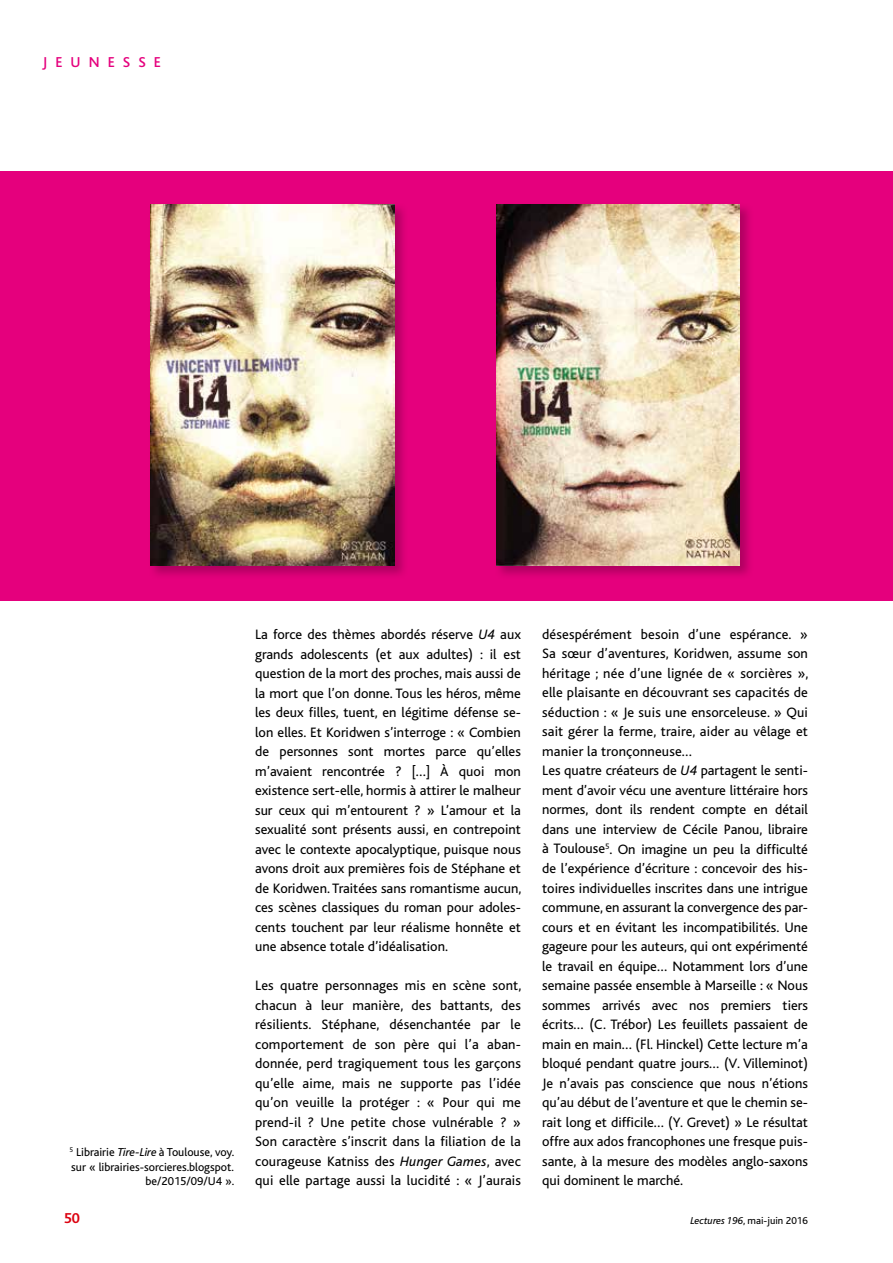
<style>
.page{position:relative;width:893px;height:1263px;background:#fff}
.page>*{position:absolute;margin:0;border:0;box-sizing:border-box;transform-origin:0 0}
.t1{font:500 15px "Bliss";letter-spacing:.54em;color:#e5007d}
.t2{font:700 15px "Bliss";color:#dc0210}
.t3{font:14.25px/19.5px "Bliss";color:#000;text-align:justify}
.t4{font:12px/14.4px "Bliss";color:#000;text-align:right}
.t5{font:10.5px "Bliss";color:#000}
.s1{font-style:italic}
</style>
<div class="page">
<div style="left:0;top:171px;width:893px;height:429px;background:#e5007d"></div>
<img style="left:150px;top:204px;width:254px;height:372px">
<img style="left:151px;top:204px;width:243px;height:362px">
<img style="left:496px;top:204px;width:244px;height:362px">
<p class="t1" style="left:43px;top:55px;width:120px">JEUNESSE</p>
<p class="t4" style="left:69px;top:1145px;width:166px"><sup>5</sup> Librairie <span class="s1">Tire-Lire</span> à Toulouse, voy. sur « librairies-sorcieres.blogspot. be/2015/09/U4 ».</p>
<p class="t3" style="left:255px;top:625px;width:268px">La force des thèmes abordés réserve <span class="s1">U4</span> aux grands adolescents (et aux adultes) : il est question de la mort des proches, mais aussi de la mort que l’on donne. Tous les héros, même les deux filles, tuent, en légitime défense se&shy;lon elles. Et Koridwen s’interroge : « Combien de personnes sont mortes parce qu’elles m’avaient rencontrée ? […] À quoi mon existence sert-elle, hormis à attirer le malheur sur ceux qui m’entourent ? » L’amour et la sexualité sont présents aussi, en contrepoint avec le contexte apocalyptique, puisque nous avons droit aux premières fois de Stéphane et de Koridwen. Traitées sans romantisme aucun, ces scènes classiques du roman pour adoles&shy;cents touchent par leur réalisme honnête et une absence totale d’idéalisation.</p>
<p class="t3" style="left:255px;top:976px;width:268px">Les quatre personnages mis en scène sont, chacun à leur manière, des battants, des résilients. Stéphane, désenchantée par le comportement de son père qui l’a aban&shy;donnée, perd tragiquement tous les garçons qu’elle aime, mais ne supporte pas l’idée qu’on veuille la protéger : « Pour qui me prend-il ? Une petite chose vulnérable ? » Son caractère s’inscrit dans la filiation de la courageuse Katniss des <span class="s1">Hunger Games</span>, avec qui elle partage aussi la lucidité : « J’aurais</p>
<p class="t3" style="left:542px;top:625px;width:268px;text-align:left">désespérément besoin d’une espérance. » Sa sœur d’aventures, Koridwen, assume son héritage ; née d’une lignée de « sorcières », elle plaisante en découvrant ses capacités de séduction : « Je suis une ensorceleuse. » Qui sait gérer la ferme, traire, aider au vêlage et manier la tronçonneuse…<br>Les quatre créateurs de <span class="s1">U4</span> partagent le senti&shy;ment d’avoir vécu une aventure littéraire hors normes, dont ils rendent compte en détail dans une interview de Cécile Panou, libraire à Toulouse<sup>5</sup>. On imagine un peu la difficulté de l’expérience d’écriture : concevoir des his&shy;toires individuelles inscrites dans une intrigue commune, en assurant la convergence des par&shy;cours et en évitant les incompatibilités. Une gageure pour les auteurs, qui ont expérimenté le travail en équipe… Notamment lors d’une semaine passée ensemble à Marseille : « Nous sommes arrivés avec nos premiers tiers écrits… (C. Trébor) Les feuillets passaient de main en main… (Fl. Hinckel) Cette lecture m’a bloqué pendant quatre jours… (V. Villeminot)<br>Je n’avais pas conscience que nous n’étions qu’au début de l’aventure et que le chemin se&shy;rait long et difficile… (Y. Grevet) » Le résultat offre aux ados francophones une fresque puis&shy;sante, à la mesure des modèles anglo-saxons qui dominent le marché.</p>
<p class="t2" style="left:64px;top:1211px;width:18px">50</p>
<p class="t5" style="left:690px;top:1215px;width:119px"><span class="s1">Lectures 196</span>, mai-juin 2016</p>
</div>
